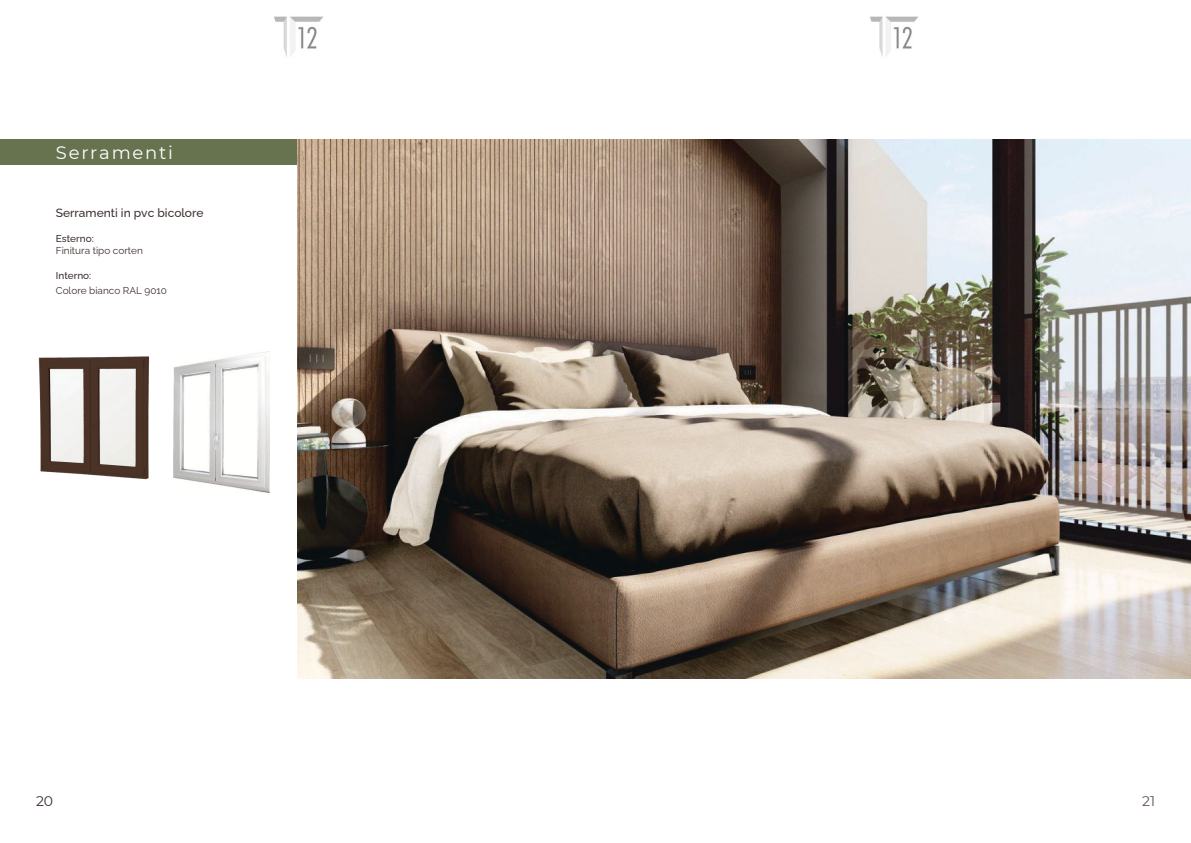
<style>
.page{position:relative;width:1191px;height:843px;background:#fff}
.page>*{position:absolute;margin:0;border:0;box-sizing:border-box;transform-origin:0 0}
.t1{font:18px "Montserrat";letter-spacing:.1em;color:#fff}
.t2{font:14px "Montserrat";color:#3d2f2d}
.t3{font:14px "Montserrat";color:#67534d}
.t4{font:500 12px "Raleway";color:#3d2f2d}
.t5{font:10px "Raleway";color:#3d2f2d}
.t6{font:500 10px "Raleway";color:#3d2f2d}
</style>
<div class="page">
<div style="left:0;top:140px;width:298px;height:25px;background:#67724e"></div>
<img style="left:173px;top:351px;width:96px;height:141px">
<img style="left:38px;top:356px;width:112px;height:124px">
<img style="left:870px;top:16px;width:48px;height:41px">
<img style="left:274px;top:16px;width:49px;height:41px">
<img style="left:298px;top:139px;width:892px;height:539px">
<h1 class="t1" style="left:56px;top:141px;width:119px">Serramenti</h1>
<p class="t4" style="left:56px;top:206px;width:149px">Serramenti in pvc bicolore</p>
<p class="t6" style="left:56px;top:233px;width:39px">Esterno:</p>
<p class="t5" style="left:56px;top:244px;width:89px">Finitura tipo corten</p>
<p class="t6" style="left:56px;top:269px;width:37px">Interno:</p>
<p class="t5" style="left:56px;top:284px;width:113px">Colore bianco RAL 9010</p>
<h2 class="t2" style="left:36px;top:792px;width:19px">20</h2>
<h2 class="t3" style="left:1142px;top:792px;width:14px">21</h2>
</div>
